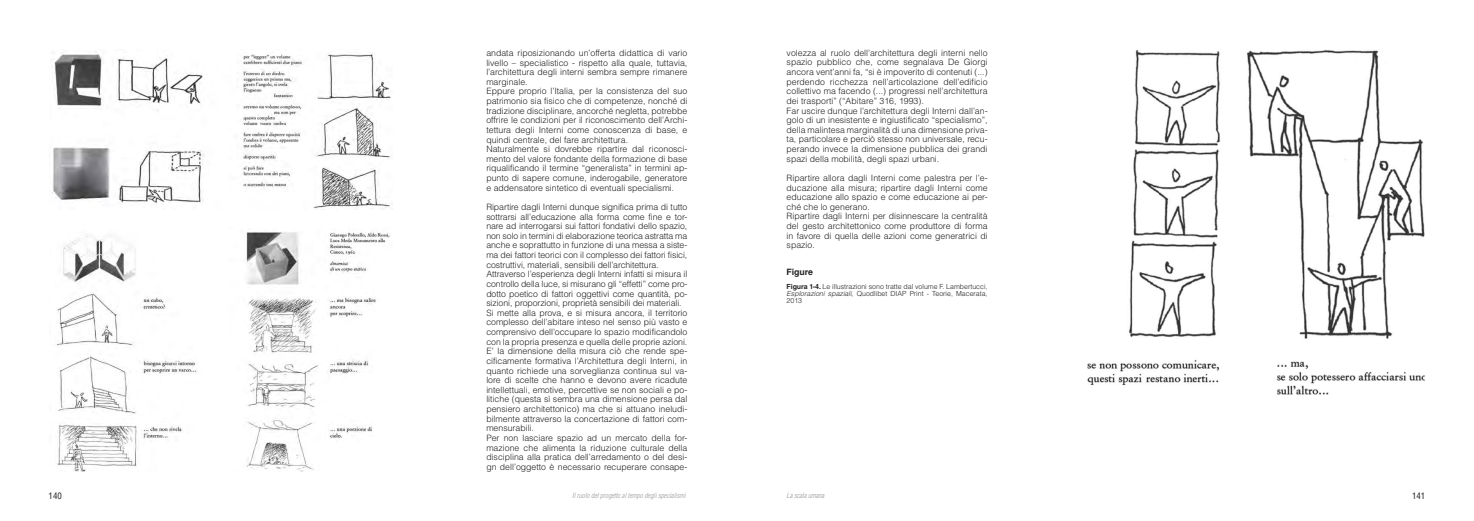
<style>
.page{position:relative;width:1474px;height:521px;background:#fff}
.page>*{position:absolute;margin:0;border:0;box-sizing:border-box;transform-origin:0 0}
.t1{font:300 8.75px/9.6px "Helvetica LT Std";color:#231f20;text-align:justify}
.t2{font:condensed 8.75px "Helvetica LT Std";color:#231f20}
.t3{font:700 8.75px "Helvetica LT Std";color:#231f20}
.t4{font:300 7px/7px "Helvetica LT Std";color:#231f20;text-align:justify}
.t5{font:italic 300 condensed 7px "Helvetica LT Std";color:#95979a}
.t6{font:italic 300 condensed 7px "Helvetica LT Std";color:#939697}
.s1{font-weight:700}
.s2{font-style:italic}
</style>
<div class="page">
<img style="left:52px;top:51px;width:340px;height:159px">
<img style="left:57px;top:232px;width:333px;height:239px">
<img style="left:1087px;top:50px;width:337px;height:345px">
<p class="t1" style="left:486px;top:48px;width:202px">andata riposizionando un’offerta didattica di vario livello – specialistico - rispetto alla quale, tuttavia, l’architettura degli interni sembra sempre rimanere marginale.</p>
<p class="t1" style="left:486px;top:86px;width:202px">Eppure proprio l’Italia, per la consistenza del suo patrimonio sia fisico che di competenze, nonché di tradizione disciplinare, ancorché negletta, potrebbe offrire le condizioni per il riconoscimento dell’Archi&shy;tettura degli Interni come conoscenza di base, e quindi centrale, del fare architettura.</p>
<p class="t1" style="left:486px;top:144px;width:202px">Naturalmente si dovrebbe ripartire dal riconosci&shy;mento del valore fondante della formazione di base riqualificando il termine “generalista” in termini ap&shy;punto di sapere comune, inderogabile, generatore e addensatore sintetico di eventuali specialismi.</p>
<p class="t1" style="left:486px;top:202px;width:202px">Ripartire dagli Interni dunque significa prima di tutto sottrarsi all’educazione alla forma come fine e tor&shy;nare ad interrogarsi sui fattori fondativi dello spazio, non solo in termini di elaborazione teorica astratta ma anche e soprattutto in funzione di una messa a siste&shy;ma dei fattori teorici con il complesso dei fattori fisici, costruttivi, materiali, sensibili dell’architettura.</p>
<p class="t1" style="left:486px;top:269px;width:202px">Attraverso l’esperienza degli Interni infatti si misura il controllo della luce, si misurano gli “effetti” come pro&shy;dotto poetico di fattori oggettivi come quantità, po&shy;sizioni, proporzioni, proprietà sensibili dei materiali.</p>
<p class="t1" style="left:486px;top:308px;width:202px">Si mette alla prova, e si misura ancora, il territorio complesso dell’abitare inteso nel senso più vasto e comprensivo dell’occupare lo spazio modificandolo con la propria presenza e quella delle proprie azioni.</p>
<p class="t1" style="left:486px;top:346px;width:202px">E’ la dimensione della misura ciò che rende spe&shy;cificamente formativa l’Architettura degli Interni, in quanto richiede una sorveglianza continua sul va&shy;lore di scelte che hanno e devono avere ricadute intellettuali, emotive, percettive se non sociali e po&shy;litiche (questa sì sembra una dimensione persa dal pensiero architettonico) ma che si attuano ineludi&shy;bilmente attraverso la concertazione di fattori com&shy;mensurabili.</p>
<p class="t1" style="left:486px;top:433px;width:202px">Per non lasciare spazio ad un mercato della for&shy;mazione che alimenta la riduzione culturale della disciplina alla pratica dell’arredamento o del desi&shy;gn dell’oggetto è necessario recuperare consape-</p>
<p class="t5" style="left:572px;top:491px;width:115px">Il ruolo del progetto al tempo degli specialismi</p>
<p class="t1" style="left:786px;top:48px;width:202px">volezza al ruolo dell’architettura degli interni nello spazio pubblico che, come segnalava De Giorgi ancora vent’anni fa, “si è impoverito di contenuti (...) perdendo ricchezza nell’articolazione dell’edificio collettivo ma facendo (...) progressi nell’architettura dei trasporti” (“Abitare” 316, 1993).</p>
<p class="t1" style="left:786px;top:106px;width:202px">Far uscire dunque l’architettura degli Interni dall’an&shy;golo di un inesistente e ingiustificato “specialismo”, della malintesa marginalità di una dimensione priva&shy;ta, particolare e perciò stesso non universale, recu&shy;perando invece la dimensione pubblica dei grandi spazi della mobilità, degli spazi urbani.</p>
<p class="t1" style="left:786px;top:173px;width:202px">Ripartire allora dagli Interni come palestra per l’e&shy;ducazione alla misura; ripartire dagli Interni come educazione allo spazio e come educazione ai per&shy;ché che lo generano.</p>
<p class="t1" style="left:786px;top:211px;width:202px">Ripartire dagli Interni per disinnescare la centralità del gesto architettonico come produttore di forma in favore di quella delle azioni come generatrici di spazio.</p>
<p class="t3" style="left:786px;top:267px;width:28px">Figure</p>
<p class="t4" style="left:786px;top:283px;width:202px"><span class="s1">Figura 1-4.</span> Le illustrazioni sono tratte dal volume F. Lambertucci, <span class="s2">Esplorazioni spaziali</span>, Quodlibet DIAP Print - Teorie, Macerata, 2013</p>
<p class="t2" style="left:49px;top:490px;width:15px">140</p>
<p class="t2" style="left:1412px;top:490px;width:15px">141</p>
<p class="t6" style="left:786px;top:491px;width:39px">La scala umana</p>
</div>
